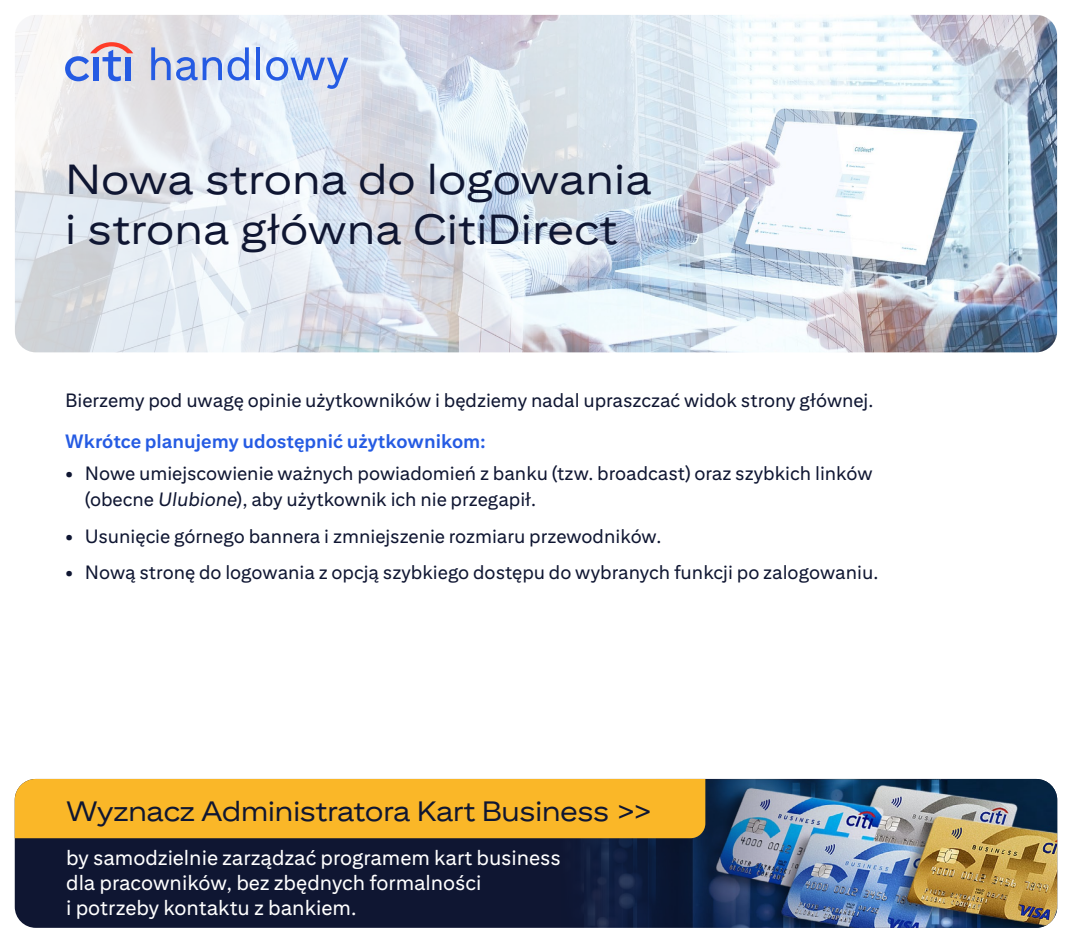
<style>
.page{position:relative;width:1072px;height:943px;background:#fff}
.page>*{position:absolute;margin:0;border:0;box-sizing:border-box;transform-origin:0 0}
.t1{font:42px/50.4px "Citi Sans Display";color:#0f1632}
.t2{font:28px "Citi Sans Display";letter-spacing:-.025em;color:#0f1632}
.t3{font:21px/25.2px "Citi Sans Text";color:#fff}
.t4{font:19.25px/26.6px "Citi Sans Text";color:#0f1632}
.t5{font:700 19.25px "Citi Sans Text";color:#255be3}
.s1{font-weight:700}
.s2{font-style:italic}
</style>
<div class="page">
<img style="left:15px;top:15px;width:1042px;height:337px">
<svg style="left:65px;top:42px;width:68px;height:39px;background:#b1b2d9"></svg>
<svg style="left:151px;top:47px;width:98px;height:34px;background:#a8bae6"></svg>
<hr style="left:256px;top:47px;width:4px;height:33px;background:#255be3">
<svg style="left:266px;top:57px;width:82px;height:32px;background:#aabfed"></svg>
<div style="left:15px;top:779px;width:1042px;height:148px;background:#0f1632;border-radius:21px"></div>
<img style="left:558px;top:779px;width:499px;height:148px">
<div style="left:15px;top:779px;width:690px;height:59px;background:#fab728"></div>
<h1 class="t1" style="left:65px;top:153px;width:588px">Nowa strona do logowania i strona główna CitiDirect</h1>
<p class="t4" style="left:65px;top:386px;width:810px">Bierzemy pod uwagę opinie użytkowników i będziemy nadal upraszczać widok strony głównej.</p>
<p class="t5" style="left:65px;top:430px;width:422px">Wkrótce planujemy udostępnić użytkownikom:</p>
<p class="t4" style="left:85px;top:459px;width:789px;text-indent:-20px"><span class="s1">•</span> Nowe umiejscowienie ważnych powiadomień z banku (tzw. broadcast) oraz szybkich linków (obecne <span class="s2">Ulubione</span>), aby użytkownik ich nie przegapił.</p>
<p class="t4" style="left:65px;top:522px;width:598px"><span class="s1">•</span> Usunięcie górnego bannera i zmniejszenie rozmiaru przewodników.</p>
<p class="t4" style="left:65px;top:559px;width:814px"><span class="s1">•</span> Nową stronę do logowania z opcją szybkiego dostępu do wybranych funkcji po zalogowaniu.</p>
<h2 class="t2" style="left:66px;top:795px;width:588px">Wyznacz Administratora Kart Business &gt;&gt;</h2>
<p class="t3" style="left:66px;top:844px;width:496px">by samodzielnie zarządzać programem kart business dla pracowników, bez zbędnych formalności<br>i potrzeby kontaktu z bankiem.</p>
</div>
